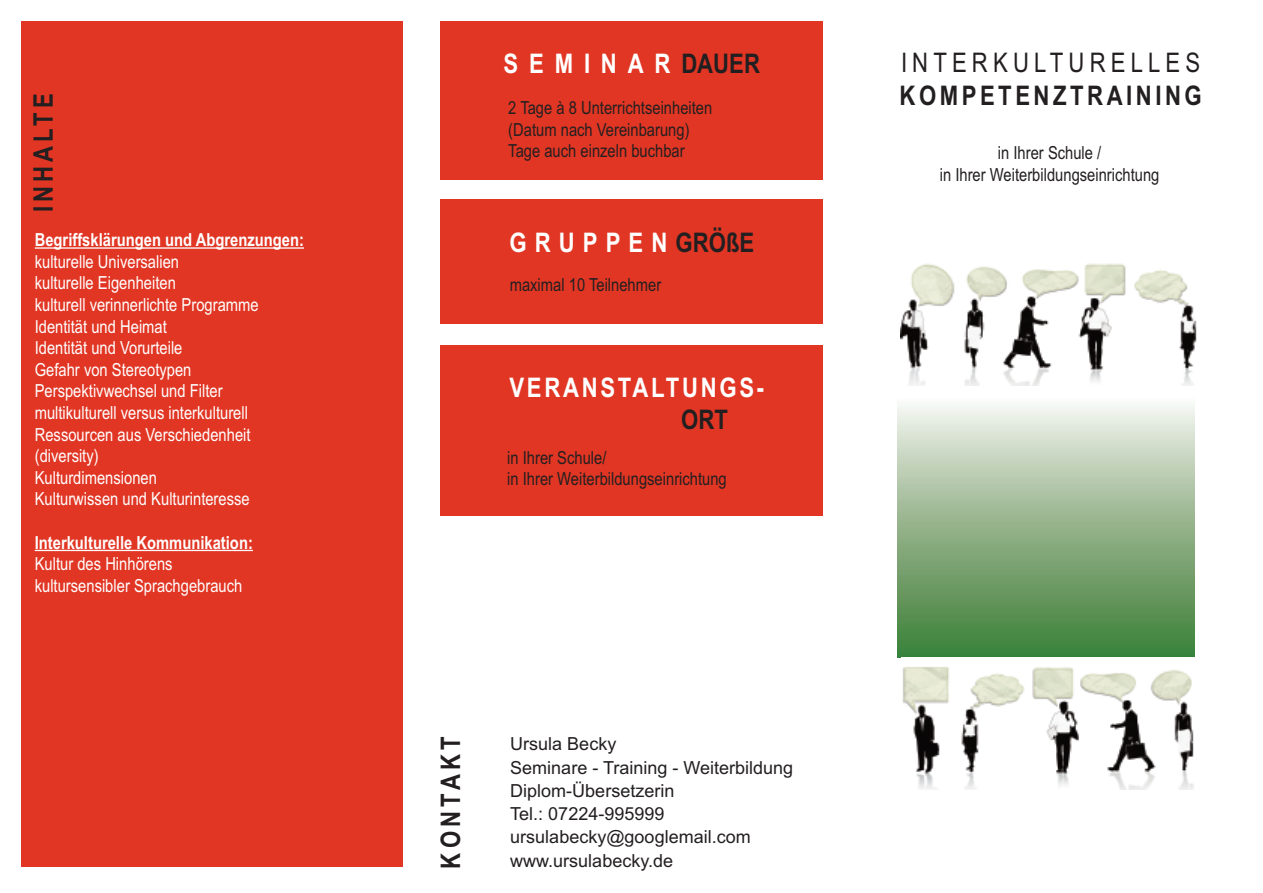
<style>
.page{position:relative;width:1263px;height:893px;background:#fff}
.page>*{position:absolute;margin:0;border:0;box-sizing:border-box;transform-origin:0 0}
.t1{font:700 27px "Arial Narrow";letter-spacing:.13em;color:#231f20}
.t2{font:27px "Arial Narrow";letter-spacing:.19em;color:#231f20}
.t3{font:700 27px "Arial Narrow";letter-spacing:.1em;color:#fff}
.t4{font:700 27px "Arial Narrow";letter-spacing:.4em;color:#fff}
.t5{font:700 27px "Arial Narrow";letter-spacing:.3em;color:#fff}
.t6{font:700 27px "Arial Narrow";letter-spacing:.15em;color:#231f20}
.t7{font:700 27px "Arial Narrow";letter-spacing:.16em;color:#231f20}
.t8{font:18px/21.6px "Arial Narrow";color:#fff}
.t9{font:18px/21.6px "Arial Narrow";color:#231f20}
.t10{font:18px/23.2px "Arial";color:#231f20}
.t11{font:700 18px "Arial Narrow";color:#fff}
.s1{color:#231f20}
</style>
<div class="page">
<div style="left:21px;top:21px;width:382px;height:846px;background:#e13624"></div>
<hr style="left:35px;top:247px;width:269px;height:2px;background:#fff">
<hr style="left:35px;top:550px;width:218px;height:1px;background:#fff">
<div style="left:440px;top:21px;width:383px;height:159px;background:#e13624"></div>
<div style="left:440px;top:200px;width:383px;height:124px;background:#e13624"></div>
<div style="left:440px;top:345px;width:383px;height:170px;background:#e13624"></div>
<div style="left:897px;top:399px;width:298px;height:258px;background:linear-gradient(to bottom,#f4f2ed,#387b32)"></div>
<img style="left:902px;top:667px;width:292px;height:123px">
<img style="left:900px;top:263px;width:297px;height:122px">
<h1 class="t6" style="left:28px;top:212px;width:120px;rotate:-90deg">INHALTE</h1>
<p class="t11" style="left:35px;top:229px;width:271px">Begriffsklärungen und Abgrenzungen:</p>
<p class="t8" style="left:35px;top:251px;width:225px">kulturelle Universalien<br>kulturelle Eigenheiten<br>kulturell verinnerlichte Programme<br>Identität und Heimat<br>Identität und Vorurteile<br>Gefahr von Stereotypen<br>Perspektivwechsel und Filter multikulturell versus interkulturell<br>Ressourcen aus Verschiedenheit (diversity)<br>Kulturdimensionen<br>Kulturwissen und Kulturinteresse</p>
<p class="t11" style="left:35px;top:532px;width:220px">Interkulturelle Kommunikation:</p>
<p class="t8" style="left:35px;top:553px;width:209px">Kultur des Hinhörens kultursensibler Sprachgebrauch</p>
<h1 class="t4" style="left:504px;top:48px;width:258px">SEMINAR<span class="s1">DAUER</span></h1>
<p class="t9" style="left:508px;top:97px;width:206px">2 Tage à 8 Unterrichtseinheiten (Datum nach Vereinbarung)<br>Tage auch einzeln buchbar</p>
<h1 class="t5" style="left:509px;top:227px;width:246px">GRUPPEN<span class="s1">GRÖßE</span></h1>
<p class="t9" style="left:510px;top:274px;width:153px">maximal 10 Teilnehmer</p>
<h1 class="t3" style="left:509px;top:372px;width:256px">VERANSTALTUNGS-</h1>
<h1 class="t1" style="left:681px;top:404px;width:48px">ORT</h1>
<p class="t9" style="left:507px;top:447px;width:221px">in Ihrer Schule/<br>in Ihrer Weiterbildungseinrichtung</p>
<h1 class="t7" style="left:435px;top:869px;width:134px;rotate:-90deg">KONTAKT</h1>
<p class="t10" style="left:510px;top:732px;width:284px">Ursula Becky<br>Seminare - Training - Weiterbildung<br>Diplom-Übersetzerin<br>Tel.: 07224-995999 ursulabecky@googlemail.com www.ursulabecky.de</p>
<h1 class="t2" style="left:901px;top:47px;width:301px">INTERKULTURELLES</h1>
<h1 class="t1" style="left:899px;top:80px;width:304px">KOMPETENZTRAINING</h1>
<p class="t9" style="left:940px;top:142px;width:221px;text-align:center">in Ihrer Schule /<br>in Ihrer Weiterbildungseinrichtung</p>
</div>
